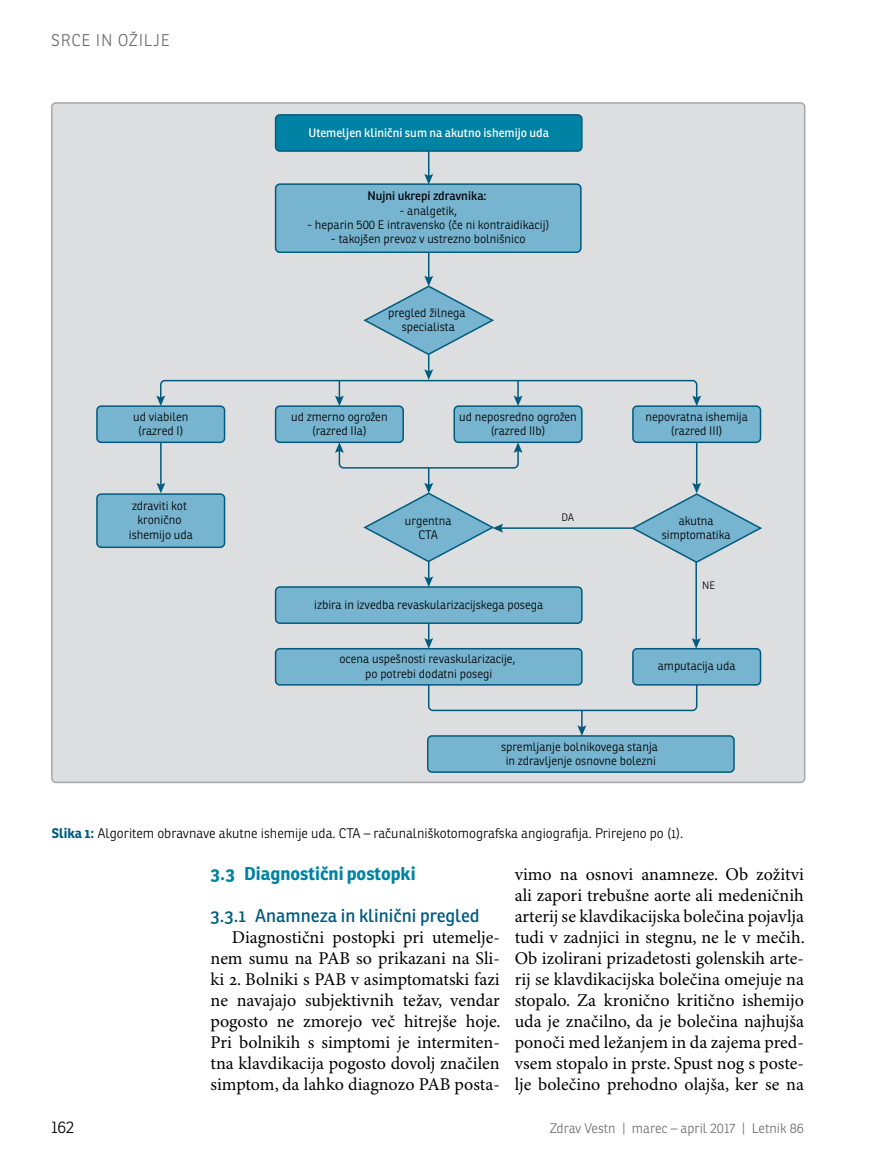
<style>
.page{position:relative;width:872px;height:1166px;background:#fff}
.page>*{position:absolute;margin:0;border:0;box-sizing:border-box;transform-origin:0 0}
.t1{font:18px/21px "Minion Pro";letter-spacing:-.005em;color:#000;text-align:justify}
.t2{font:18px "Ronnia";color:#005b7f}
.t3{font:700 18px "Ronnia";color:#0082a5}
.t4{font:300 16.5px "Ronnia";letter-spacing:.05em;color:#6d6e71}
.t5{font:300 16.5px "Ronnia";color:#000}
.t6{font:300 13.5px "Ronnia";color:#000}
.t7{font:300 13.5px "Ronnia";color:#6d6e71}
.t8{font:300 12px/14.4px "Ronnia";color:#000;text-align:center}
.t9{font:12px "Ronnia";color:#fff}
.t10{font:12px "Ronnia";color:#000}
.t11{font:300 10.5px "Ronnia";color:#000}
.s1{font-weight:700;color:#005b7f}
</style>
<div class="page">
<div style="left:52px;top:103px;width:752px;height:679px;background:#dddedf;border-radius:4px"></div>
<div style="left:275px;top:115px;width:307px;height:36px;background:#0082a5;border-radius:4px"></div>
<div style="left:275px;top:114px;width:307px;height:38px;border:2px solid #005b7f;border-radius:4px"></div>
<div style="left:275px;top:648px;width:307px;height:36px;background:#76b4cf;border-radius:4px"></div>
<div style="left:275px;top:647px;width:307px;height:38px;border:2px solid #005b7f;border-radius:4px"></div>
<div style="left:428px;top:735px;width:306px;height:36px;background:#76b4cf;border-radius:4px"></div>
<div style="left:427px;top:735px;width:307px;height:37px;border:2px solid #005b7f;border-radius:4px"></div>
<div style="left:275px;top:184px;width:306px;height:68px;background:#76b4cf;border-radius:4px"></div>
<div style="left:275px;top:183px;width:306px;height:70px;border:2px solid #005b7f;border-radius:4px"></div>
<div style="left:97px;top:494px;width:127px;height:53px;background:#76b4cf;border-radius:4px"></div>
<div style="left:96px;top:493px;width:129px;height:55px;border:2px solid #005b7f;border-radius:4px"></div>
<svg style="left:424px;top:150px;width:9px;height:34px"></svg>
<hr style="left:696px;top:442px;width:1px;height:44px;background:#005b7f">
<hr style="left:160px;top:442px;width:2px;height:44px;background:#005b7f">
<svg style="left:156px;top:482px;width:9px;height:11px"></svg>
<svg style="left:424px;top:623px;width:9px;height:25px"></svg>
<div style="left:275px;top:587px;width:307px;height:36px;background:#76b4cf;border-radius:4px"></div>
<div style="left:275px;top:586px;width:307px;height:37px;border:2px solid #005b7f;border-radius:4px"></div>
<hr style="left:695px;top:561px;width:2px;height:80px;background:#005b7f">
<svg style="left:692px;top:638px;width:8px;height:9px"></svg>
<hr style="left:500px;top:527px;width:133px;height:1px;background:#005b7f">
<div style="left:275px;top:406px;width:128px;height:36px;background:#76b4cf;border-radius:4px"></div>
<div style="left:275px;top:405px;width:129px;height:38px;border:2px solid #005b7f;border-radius:4px"></div>
<div style="left:454px;top:406px;width:128px;height:36px;background:#76b4cf;border-radius:4px"></div>
<div style="left:453px;top:405px;width:129px;height:38px;border:2px solid #005b7f;border-radius:4px"></div>
<div style="left:633px;top:406px;width:127px;height:36px;background:#76b4cf;border-radius:4px"></div>
<div style="left:632px;top:405px;width:129px;height:38px;border:2px solid #005b7f;border-radius:4px"></div>
<div style="left:633px;top:648px;width:127px;height:36px;background:#76b4cf;border-radius:4px"></div>
<div style="left:632px;top:647px;width:129px;height:38px;border:2px solid #005b7f;border-radius:4px"></div>
<div style="left:97px;top:406px;width:127px;height:36px;background:#76b4cf;border-radius:4px"></div>
<div style="left:96px;top:405px;width:129px;height:38px;border:2px solid #005b7f;border-radius:4px"></div>
<svg style="left:629px;top:482px;width:133px;height:81px"></svg>
<svg style="left:156px;top:252px;width:545px;height:154px"></svg>
<svg style="left:335px;top:442px;width:187px;height:145px"></svg>
<svg style="left:427px;top:683px;width:271px;height:52px"></svg>
<p class="t4" style="left:51px;top:30px;width:120px">Srce in ožilje</p>
<p class="t8" style="left:133px;top:409px;width:57px">ud viabilen (razred I)</p>
<p class="t9" style="left:308px;top:125px;width:242px">Utemeljen klinični sum na akutno ishemijo uda</p>
<p class="t10" style="left:367px;top:188px;width:121px">Nujni ukrepi zdravnika:</p>
<p class="t8" style="left:399px;top:203px;width:59px">- analgetik,</p>
<p class="t8" style="left:307px;top:217px;width:244px">- heparin 500 E intravensko (če ni kontraidikacij)</p>
<p class="t8" style="left:331px;top:232px;width:196px">- takojšen prevoz v ustrezno bolnišnico</p>
<p class="t8" style="left:388px;top:305px;width:79px">pregled žilnega specialista</p>
<p class="t8" style="left:291px;top:409px;width:98px">ud zmerno ogrožen (razred IIa)</p>
<p class="t8" style="left:459px;top:409px;width:119px">ud neposredno ogrožen (razred IIb)</p>
<p class="t8" style="left:645px;top:409px;width:104px">nepovratna ishemija (razred III)</p>
<p class="t8" style="left:129px;top:498px;width:66px">zdraviti kot kronično ishemijo uda</p>
<p class="t11" style="left:561px;top:510px;width:14px">DA</p>
<p class="t8" style="left:405px;top:513px;width:48px">urgentna<br>CTA</p>
<p class="t8" style="left:661px;top:513px;width:70px">akutna simptomatika</p>
<p class="t8" style="left:314px;top:597px;width:230px">izbira in izvedba revaskularizacijskega posega</p>
<p class="t8" style="left:339px;top:651px;width:177px">ocena uspešnosti revaskularizacije, po potrebi dodatni posegi</p>
<p class="t11" style="left:702px;top:578px;width:14px">NE</p>
<p class="t8" style="left:658px;top:658px;width:79px">amputacija uda</p>
<p class="t8" style="left:501px;top:738px;width:158px">spremljanje bolnikovega stanja in zdravljenje osnovne bolezni</p>
<p class="t6" style="left:52px;top:824px;width:633px"><span class="s1">Slika 1:</span> Algoritem obravnave akutne ishemije uda. CTA – računalniškotomografska angiografija. Prirejeno po (1).</p>
<p class="t3" style="left:210px;top:861px;width:207px">3.3 Diagnostični postopki</p>
<p class="t2" style="left:210px;top:903px;width:270px">3.3.1 Anamneza in klinični pregled</p>
<p class="t1" style="left:210px;top:927px;width:292px;text-indent:21px">Diagnostični postopki pri utemelje&shy;nem sumu na PAB so prikazani na Sli&shy;ki 2. Bolniki s PAB v asimptomatski fazi ne navajajo subjektivnih težav, vendar pogosto ne zmorejo več hitrejše hoje.<br>Pri bolnikih s simptomi je intermiten&shy;tna klavdikacija pogosto dovolj značilen simptom, da lahko diagnozo PAB posta-</p>
<p class="t1" style="left:514px;top:864px;width:292px">vimo na osnovi anamneze. Ob zožitvi ali zapori trebušne aorte ali medeničnih arterij se klavdikacijska bolečina pojavlja tudi v zadnjici in stegnu, ne le v mečih.<br>Ob izolirani prizadetosti golenskih arte&shy;rij se klavdikacijska bolečina omejuje na stopalo. Za kronično kritično ishemijo uda je značilno, da je bolečina najhujša ponoči med ležanjem in da zajema pred&shy;vsem stopalo in prste. Spust nog s poste&shy;lje bolečino prehodno olajša, ker se na</p>
<p class="t5" style="left:51px;top:1116px;width:25px">162</p>
<p class="t7" style="left:550px;top:1119px;width:256px">Zdrav Vestn | marec – april 2017 | Letnik 86</p>
</div>
